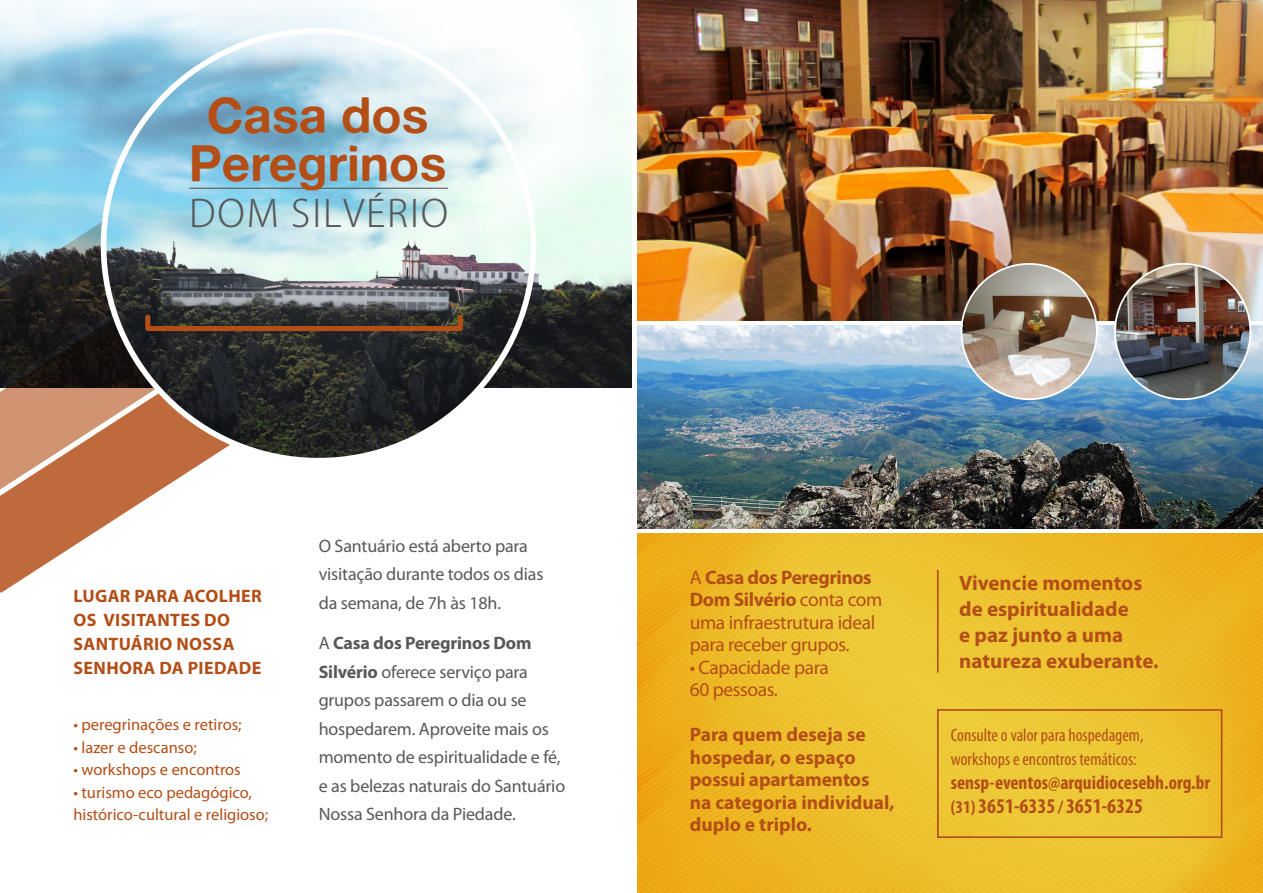
<style>
.page{position:relative;width:1263px;height:893px;background:#fff}
.page>*{position:absolute;margin:0;border:0;box-sizing:border-box;transform-origin:0 0}
.t1{font:49.65px "Alte Haas Grotesk Bold";color:#b34e17}
.t2{font:300 37.05px "Koz Go Pr 6 N";letter-spacing:.05em;color:#57585a}
.t3{font:700 21px/25.8px "Myriad Pro";color:#b34e17}
.t4{font:700 condensed 21px "Myriad Pro";color:#b34e17}
.t5{font:19.5px/22.5px "Myriad Pro";letter-spacing:-.02em;color:#b34e17}
.t6{font:700 19.5px/22.5px "Myriad Pro";color:#b34e17}
.t7{font:700 condensed 19.5px "Myriad Pro";color:#b34e17}
.t8{font:18px/28.5px "Myriad Pro";letter-spacing:-.01em;color:#57585a}
.t9{font:700 18px/24px "Myriad Pro";letter-spacing:.02em;color:#b34e17}
.t10{font:condensed 18px/24px "Myriad Pro";color:#b34e17}
.t11{font:16.5px/22.5px "Myriad Pro";color:#b34e17}
.s1{font-weight:700}
.s2{font-size:18px}
</style>
<div class="page">
<img style="left:637px;top:325px;width:626px;height:204px">
<img style="left:0;top:0;width:631px;height:388px">
<img style="left:637px;top:0;width:626px;height:320px">
<svg style="left:0;top:554px;width:61px;height:39px"></svg>
<svg style="left:0;top:404px;width:230px;height:150px;fill:#bf6a3c"></svg>
<svg style="left:0;top:207px;width:169px;height:246px;background:#6f6056"></svg>
<img style="left:104px;top:31px;width:429px;height:430px;border-radius:215px">
<hr style="left:189px;top:188px;width:259px;height:1px;background:#57585a">
<div style="left:145px;top:315px;width:318px;height:16px;border:5px solid #b34e17"></div>
<svg style="left:637px;top:534px;width:626px;height:359px;background:#edbd2b"></svg>
<div style="left:937px;top:709px;width:285px;height:129px;border:2px solid #b34e17"></div>
<hr style="left:937px;top:570px;width:1px;height:103px;background:#b34e17">
<img style="left:961px;top:264px;width:136px;height:135px;border-radius:68px">
<img style="left:1115px;top:264px;width:135px;height:135px;border-radius:68px">
<p class="t1" style="left:207px;top:84px;width:223px">Casa dos</p>
<p class="t1" style="left:189px;top:133px;width:259px">Peregrinos</p>
<p class="t2" style="left:189px;top:193px;width:261px">DOM SILVÉRIO</p>
<p class="t9" style="left:74px;top:583px;width:190px">LUGAR PARA ACOLHER<br>OS VISITANTES DO</p>
<p class="t9" style="left:74px;top:631px;width:189px">SANTUÁRIO NOSSA<br>SENHORA DA PIEDADE</p>
<p class="t11" style="left:73px;top:713px;width:170px">• peregrinações e retiros;</p>
<p class="t11" style="left:73px;top:736px;width:125px">• lazer e descanso;</p>
<p class="t11" style="left:73px;top:758px;width:169px">• workshops e encontros</p>
<p class="t11" style="left:73px;top:781px;width:196px">• turismo eco pedagógico, histórico-cultural e religioso;</p>
<p class="t8" style="left:319px;top:531px;width:226px">O Santuário está aberto para visitação durante todos os dias da semana, de 7h às 18h.</p>
<p class="t8" style="left:319px;top:629px;width:248px">A <span class="s1">Casa dos Peregrinos Dom<br>Silvério</span> oferece serviço para grupos passarem o dia ou se hospedarem. Aproveite mais os momento de espiritualidade e fé, e as belezas naturais do Santuário<br>Nossa Senhora da Piedade.</p>
<p class="t5" style="left:690px;top:565px;width:194px">A <span class="s1">Casa dos Peregrinos<br>Dom Silvério</span> conta com uma infraestrutura ideal para receber grupos.</p>
<p class="t5" style="left:690px;top:655px;width:141px">• Capacidade para<br>60 pessoas.</p>
<p class="t6" style="left:690px;top:723px;width:206px">Para quem deseja se hospedar, o espaço possui apartamentos na categoria individual, duplo e triplo.</p>
<p class="t10" style="left:951px;top:723px;width:194px">Consulte o valor para hospedagem, workshops e encontros temáticos:</p>
<p class="t3" style="left:959px;top:570px;width:201px">Vivencie momentos de espiritualidade<br>e paz junto a uma natureza exuberante.</p>
<p class="t7" style="left:951px;top:770px;width:261px">sensp-eventos@arquidiocesebh.org.br</p>
<p class="t4" style="left:951px;top:793px;width:194px"><span class="s2">(31)</span> 3651-6335 <span class="s2">/</span> 3651-6325</p>
</div>
